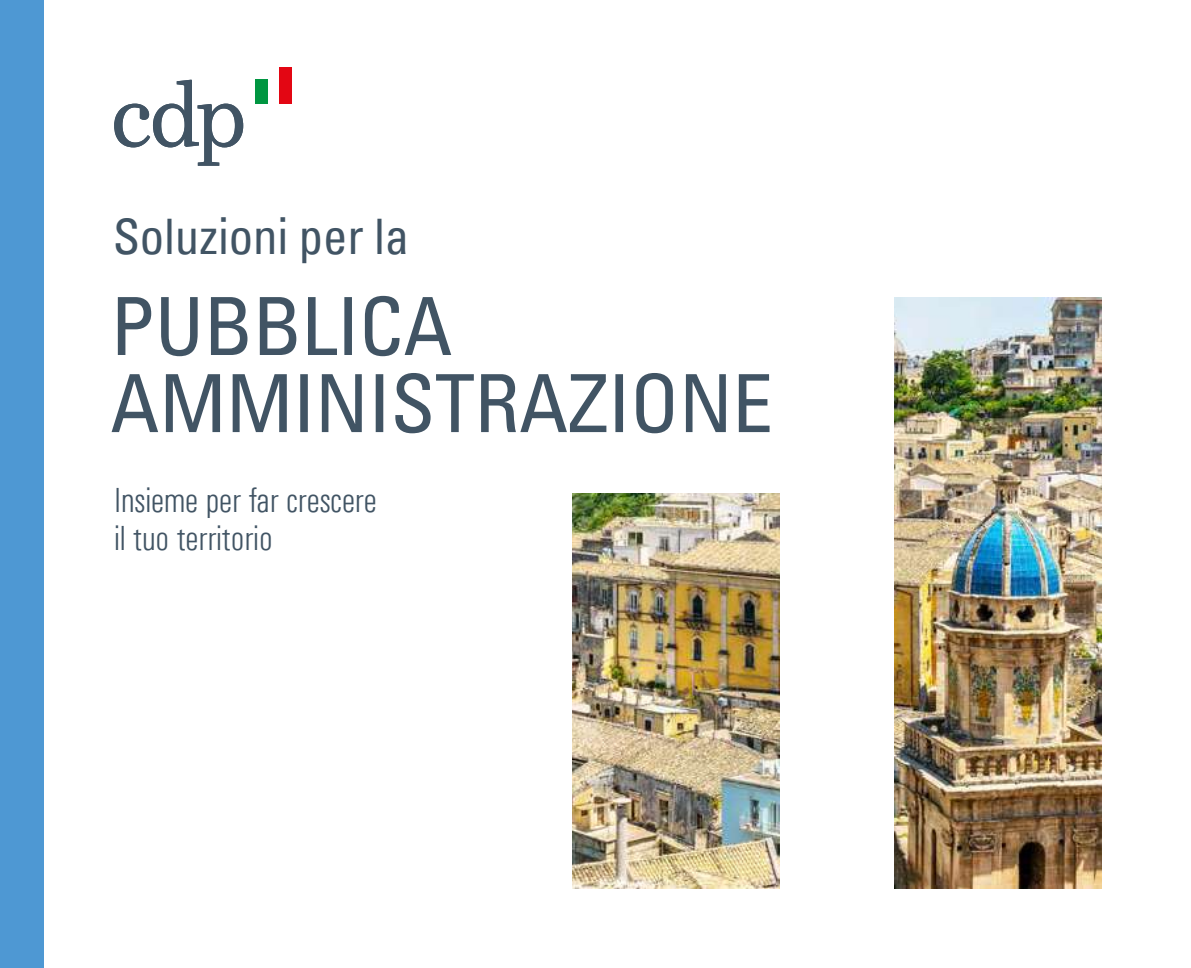
<style>
.page{position:relative;width:1191px;height:968px;background:#fff}
.page>*{position:absolute;margin:0;border:0;box-sizing:border-box;transform-origin:0 0}
.t1{font:condensed 80.5px/77px "Univers";letter-spacing:-.005em;color:#415464}
.t2{font:condensed 49px "Univers";letter-spacing:-.005em;color:#415464}
.t3{font:300 condensed 35px/38.5px "Univers";letter-spacing:-.005em;color:#415464}
</style>
<div class="page">
<div style="left:0;top:0;width:43px;height:967px;background:#4e98d3"></div>
<img style="left:572px;top:493px;width:207px;height:394px">
<img style="left:894px;top:297px;width:207px;height:590px">
<div style="left:255px;top:80px;width:12px;height:24px;background:#009641"></div>
<div style="left:279px;top:67px;width:13px;height:37px;background:#e30613"></div>
<svg style="left:114px;top:80px;width:129px;height:86px"></svg>
<h2 class="t2" style="left:113px;top:204px;width:298px">Soluzioni per la</h2>
<h1 class="t1" style="left:110px;top:286px;width:663px">PUBBLICA<br>AMMINISTRAZIONE</h1>
<p class="t3" style="left:114px;top:480px;width:264px">Insieme per far crescere il tuo territorio</p>
</div>
